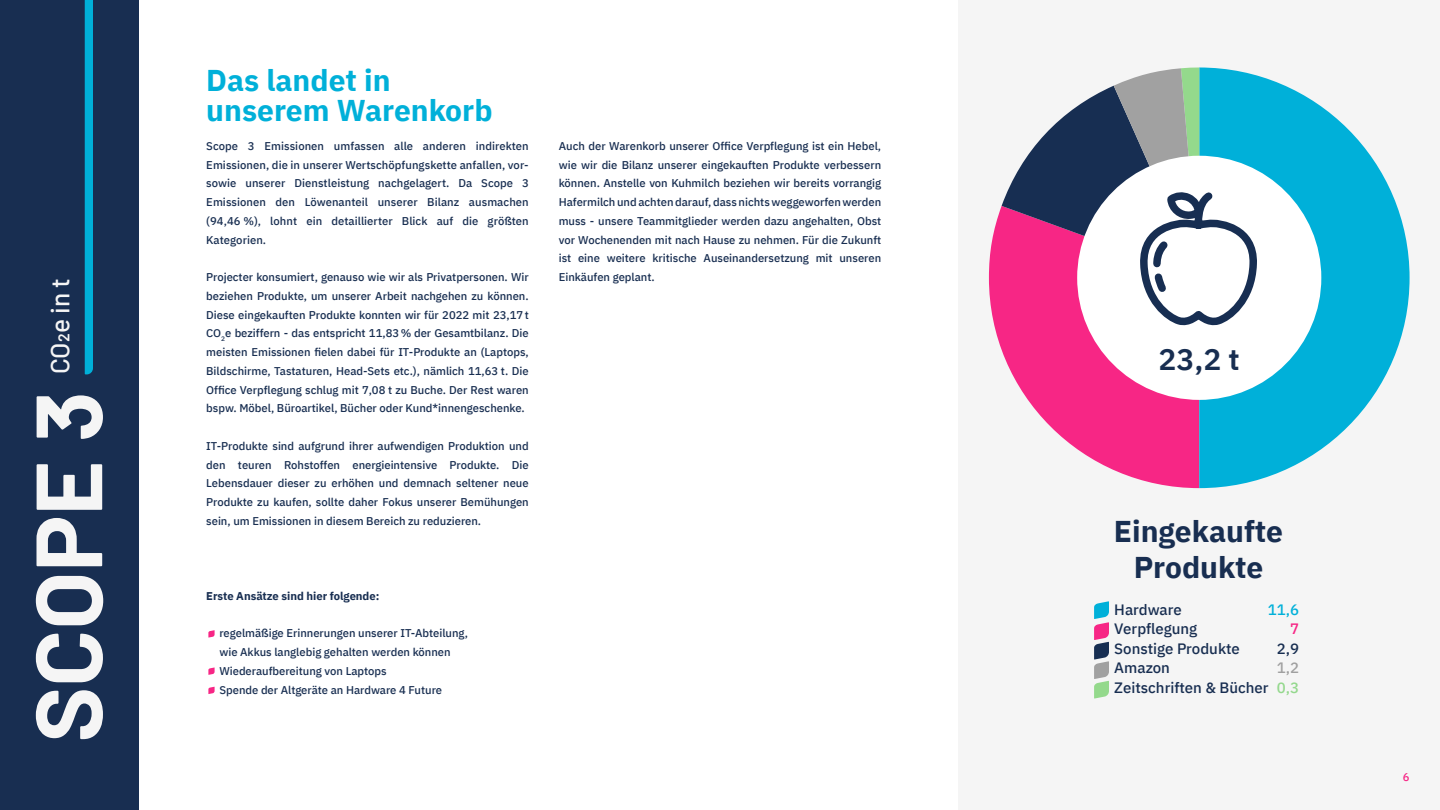
<style>
.page{position:relative;width:1440px;height:810px;background:#fff}
.page>*{position:absolute;margin:0;border:0;box-sizing:border-box;transform-origin:0 0}
.t1{font:700 93.75px "Barlow";color:#f5f5f5}
.t2{font:700 30px/30px "IBM Plex Sans";color:#00b0d9}
.t3{font:700 30px/36px "IBM Plex Sans";color:#182e51;text-align:center}
.t4{font:600 30px "IBM Plex Sans";color:#182e51}
.t5{font:500 26.25px "Barlow";color:#f5f5f5}
.t6{font:500 15px/19.5px "IBM Plex Sans";color:#182e51}
.t7{font:500 15px "IBM Plex Sans";color:#00b0d9}
.t8{font:500 15px "IBM Plex Sans";color:#a0a0a0}
.t9{font:500 15px "IBM Plex Sans";color:#94d88d}
.t10{font:500 15px "IBM Plex Sans";color:#f72585}
.t11{font:500 11.25px/18.8px "IBM Plex Sans";color:#182e51;text-align:justify}
.t12{font:700 11.25px "IBM Plex Sans";color:#182e51}
.t13{font:500 11.25px "IBM Plex Sans";color:#f72585}
</style>
<div class="page">
<div style="left:958px;top:0;width:482px;height:810px;background:#f5f5f5"></div>
<div style="left:0;top:0;width:139px;height:810px;background:#182e51"></div>
<div style="left:85px;top:0;width:8px;height:374px;background:#00b0d9"></div>
<svg style="left:989px;top:206px;width:209px;height:282px;fill:#f72685"></svg>
<svg style="left:1198px;top:76px;width:212px;height:412px;fill:#00b0d9"></svg>
<div style="left:1077px;top:156px;width:244px;height:244px;background:#fff;border-radius:50%"></div>
<svg style="left:1002px;top:67px;width:257px;height:266px"></svg>
<svg style="left:1094px;top:601px;width:15px;height:98px"></svg>
<svg style="left:208px;top:630px;width:7px;height:8px"></svg>
<svg style="left:208px;top:667px;width:7px;height:8px"></svg>
<svg style="left:208px;top:687px;width:7px;height:7px"></svg>
<h3 class="t5" style="left:41px;top:374px;width:98px;rotate:-90deg">CO2e in t</h3>
<h1 class="t1" style="left:-1px;top:742px;width:353px;rotate:-90deg">SCOPE 3</h1>
<h2 class="t2" style="left:206px;top:63px;width:288px">Das landet in unserem Warenkorb</h2>
<p class="t11" style="left:206px;top:135px;width:324px">Scope 3 Emissionen umfassen alle anderen indirekten Emissionen, die in unserer Wertschöpfungskette anfallen, vor&shy;sowie unserer Dienstleistung nachgelagert. Da Scope 3<br>Emissionen den Löwenanteil unserer Bilanz ausmachen (94,46 %), lohnt ein detaillierter Blick auf die größten Kategorien.</p>
<p class="t11" style="left:206px;top:267px;width:324px">Projecter konsumiert, genauso wie wir als Privatpersonen. Wir beziehen Produkte, um unserer Arbeit nachgehen zu können.<br>Diese eingekauften Produkte konnten wir für 2022 mit 23,17t CO<sub>2</sub>e beziffern - das entspricht 11,83% der Gesamtbilanz. Die meisten Emissionen fielen dabei für IT-Produkte an (Laptops, Bildschirme, Tastaturen, Head-Sets etc.), nämlich 11,63 t. Die Office Verpflegung schlug mit 7,08 t zu Buche. Der Rest waren bspw. Möbel, Büroartikel, Bücher oder Kund*innengeschenke.</p>
<p class="t11" style="left:206px;top:435px;width:324px">IT-Produkte sind aufgrund ihrer aufwendigen Produktion und den teuren Rohstoffen energieintensive Produkte. Die Lebensdauer dieser zu erhöhen und demnach seltener neue Produkte zu kaufen, sollte daher Fokus unserer Bemühungen sein, um Emissionen in diesem Bereich zu reduzieren.</p>
<p class="t12" style="left:206px;top:587px;width:175px">Erste Ansätze sind hier folgende:</p>
<p class="t11" style="left:219px;top:623px;width:250px;text-align:left">regelmäßige Erinnerungen unserer IT-Abteilung, wie Akkus langlebig gehalten werden können Wiederaufbereitung von Laptops<br>Spende der Altgeräte an Hardware 4 Future</p>
<p class="t11" style="left:559px;top:135px;width:324px">Auch der Warenkorb unserer Office Verpflegung ist ein Hebel, wie wir die Bilanz unserer eingekauften Produkte verbessern können. Anstelle von Kuhmilch beziehen wir bereits vorrangig Hafermilch und achten darauf, dass nichts weggeworfen werden muss - unsere Teammitglieder werden dazu angehalten, Obst vor Wochenenden mit nach Hause zu nehmen. Für die Zukunft ist eine weitere kritische Auseinandersetzung mit unseren Einkäufen geplant.</p>
<h2 class="t4" style="left:1159px;top:336px;width:83px">23,2 t</h2>
<h2 class="t3" style="left:1114px;top:511px;width:171px">Eingekaufte<br>Produkte</h2>
<h3 class="t6" style="left:1114px;top:598px;width:156px">Hardware<br>Verpflegung<br>Sonstige Produkte<br>Amazon<br>Zeitschriften &amp; Bücher</h3>
<h3 class="t7" style="left:1268px;top:598px;width:33px">11,6</h3>
<h3 class="t10" style="left:1290px;top:617px;width:10px">7</h3>
<h3 class="t6" style="left:1277px;top:637px;width:24px">2,9</h3>
<h3 class="t8" style="left:1277px;top:656px;width:24px">1,2</h3>
<h3 class="t9" style="left:1277px;top:676px;width:24px">0,3</h3>
<p class="t13" style="left:1403px;top:768px;width:8px">6</p>
</div>
